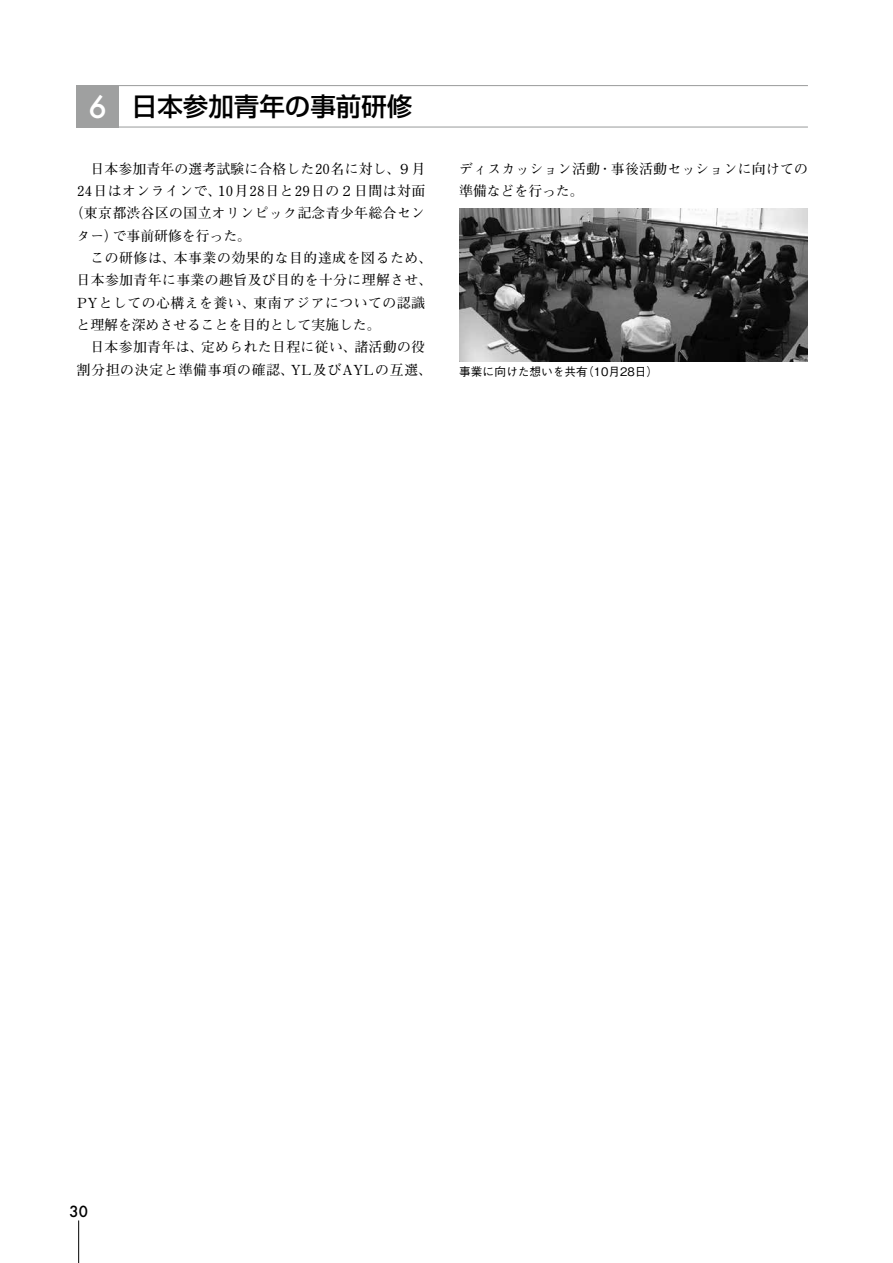
<style>
.page{position:relative;width:893px;height:1263px;background:#fff}
.page>*{position:absolute;margin:0;border:0;box-sizing:border-box;transform-origin:0 0}
.t1{font:500 25.5px "Shin Go Pro";color:#000}
.t2{font:500 14.85px "Futura";color:#000}
.t3{font:700 13.8px/22.4px "Futo Min A101 Pro";letter-spacing:.03em;color:#000}
.t4{font:700 13.8px "Futo Min A101 Pro";color:#000}
.t5{font:700 13.8px "Futo Min A101 Pro";letter-spacing:.055em;color:#000}
.t6{font:500 11.7px "Gothic BBB Pro";color:#000}
.s1{font-family:"Futura";font-size:29.7px;color:#fff}
</style>
<div class="page">
<hr style="left:78px;top:1220px;width:1px;height:43px;background:#000">
<div style="left:77px;top:85px;width:42px;height:43px;background:#9fa0a0"></div>
<hr style="left:77px;top:85px;width:731px;height:1px;background:#9fa0a0">
<hr style="left:77px;top:126px;width:731px;height:2px;background:#9fa0a0">
<img style="left:459px;top:208px;width:349px;height:153px">
<h1 class="t1" style="left:89px;top:85px;width:325px"><span class="s1">6</span> 日本参加青年の事前研修</h1>
<p class="t3" style="left:77px;top:156px;width:350px">　日本参加青年の選考試験に合格した20名に対し、９月</p>
<p class="t3" style="left:77px;top:178px;width:349px">24日はオンラインで、10月28日と29日の２日間は対面</p>
<p class="t3" style="left:70px;top:200px;width:357px">（東京都渋谷区の国立オリンピック記念青少年総合セン</p>
<p class="t4" style="left:77px;top:225px;width:176px">ター）で事前研修を行った。</p>
<p class="t3" style="left:77px;top:245px;width:357px">　この研修は、本事業の効果的な目的達成を図るため、</p>
<p class="t3" style="left:77px;top:267px;width:357px">日本参加青年に事業の趣旨及び目的を十分に理解させ、</p>
<p class="t3" style="left:77px;top:290px;width:349px">PYとしての心構えを養い、東南アジアについての認識</p>
<p class="t4" style="left:77px;top:314px;width:306px">と理解を深めさせることを目的として実施した。</p>
<p class="t3" style="left:77px;top:334px;width:350px">　日本参加青年は、定められた日程に従い、諸活動の役</p>
<p class="t5" style="left:77px;top:359px;width:357px">割分担の決定と準備事項の確認、YL及びAYLの互選、</p>
<p class="t3" style="left:459px;top:156px;width:350px">ディスカッション活動・事後活動セッションに向けての準備などを行った。</p>
<p class="t6" style="left:459px;top:362px;width:201px">事業に向けた想いを共有（10月28日）</p>
<p class="t2" style="left:70px;top:1201px;width:20px">30</p>
</div>
